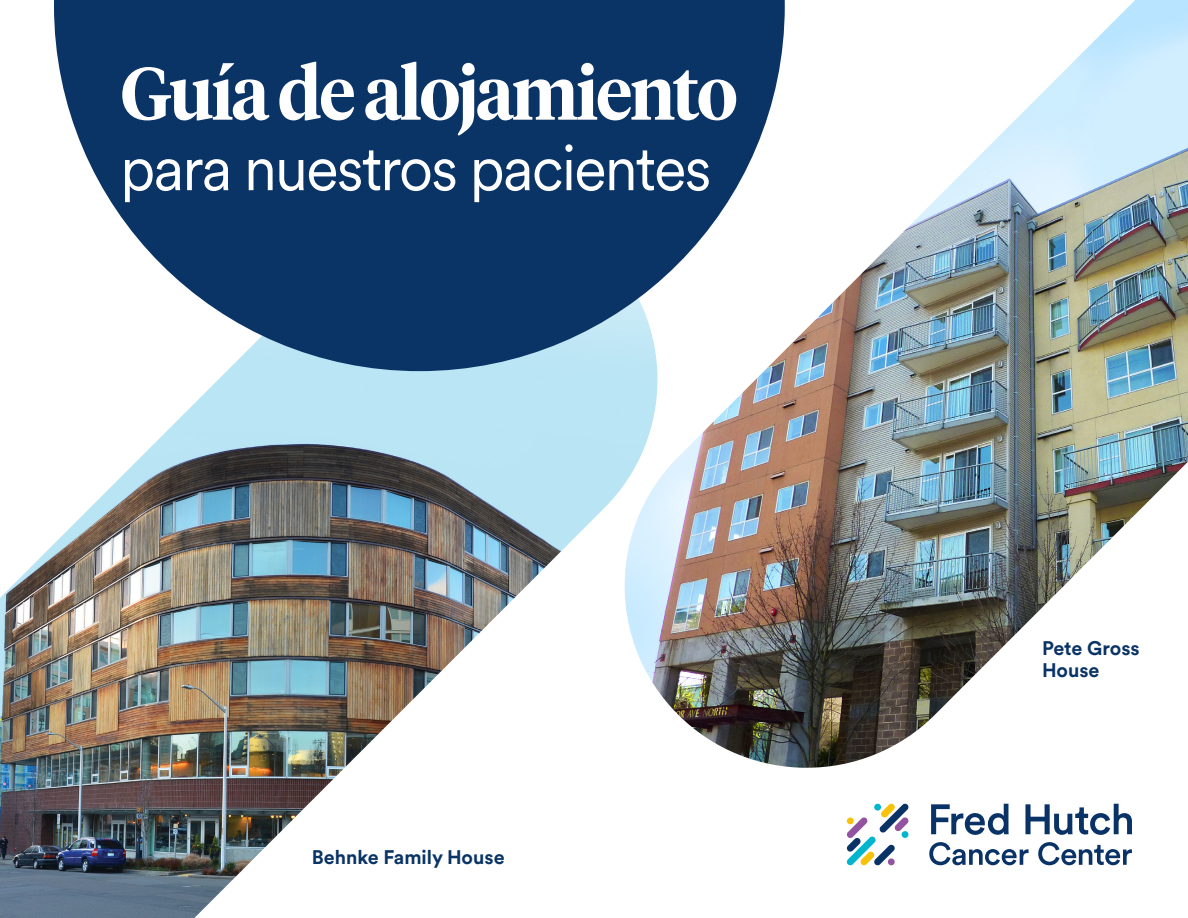
<style>
.page{position:relative;width:1188px;height:918px;background:#fff}
.page>*{position:absolute;margin:0;border:0;box-sizing:border-box;transform-origin:0 0}
.t1{font:600 73.95px "Tiempos Headline";letter-spacing:-.03em;color:#fff;scale:.95 1}
.t2{font:63px "Circular XX";letter-spacing:-.03em;color:#fff;scale:.95 1}
.t3{font:700 19.5px/21.9px "Circular XX";color:#0a3366}
</style>
<div class="page">
<img style="left:0;top:371px;width:607px;height:547px">
<img style="left:607px;top:0;width:581px;height:768px">
<svg style="left:54px;top:0;width:731px;height:371px;fill:#0a3366"></svg>
<svg style="left:931px;top:804px;width:78px;height:31px"></svg>
<svg style="left:1025px;top:804px;width:107px;height:31px"></svg>
<svg style="left:929px;top:842px;width:100px;height:23px"></svg>
<svg style="left:1038px;top:842px;width:94px;height:23px"></svg>
<svg style="left:847px;top:803px;width:62px;height:63px"></svg>
<h1 class="t1" style="left:120px;top:43px;width:651px">Guía de alojamiento</h1>
<h2 class="t2" style="left:120px;top:126px;width:624px">para nuestros pacientes</h2>
<p class="t3" style="left:312px;top:845px;width:194px">Behnke Family House</p>
<p class="t3" style="left:1042px;top:636px;width:99px">Pete Gross<br>House</p>
</div>
